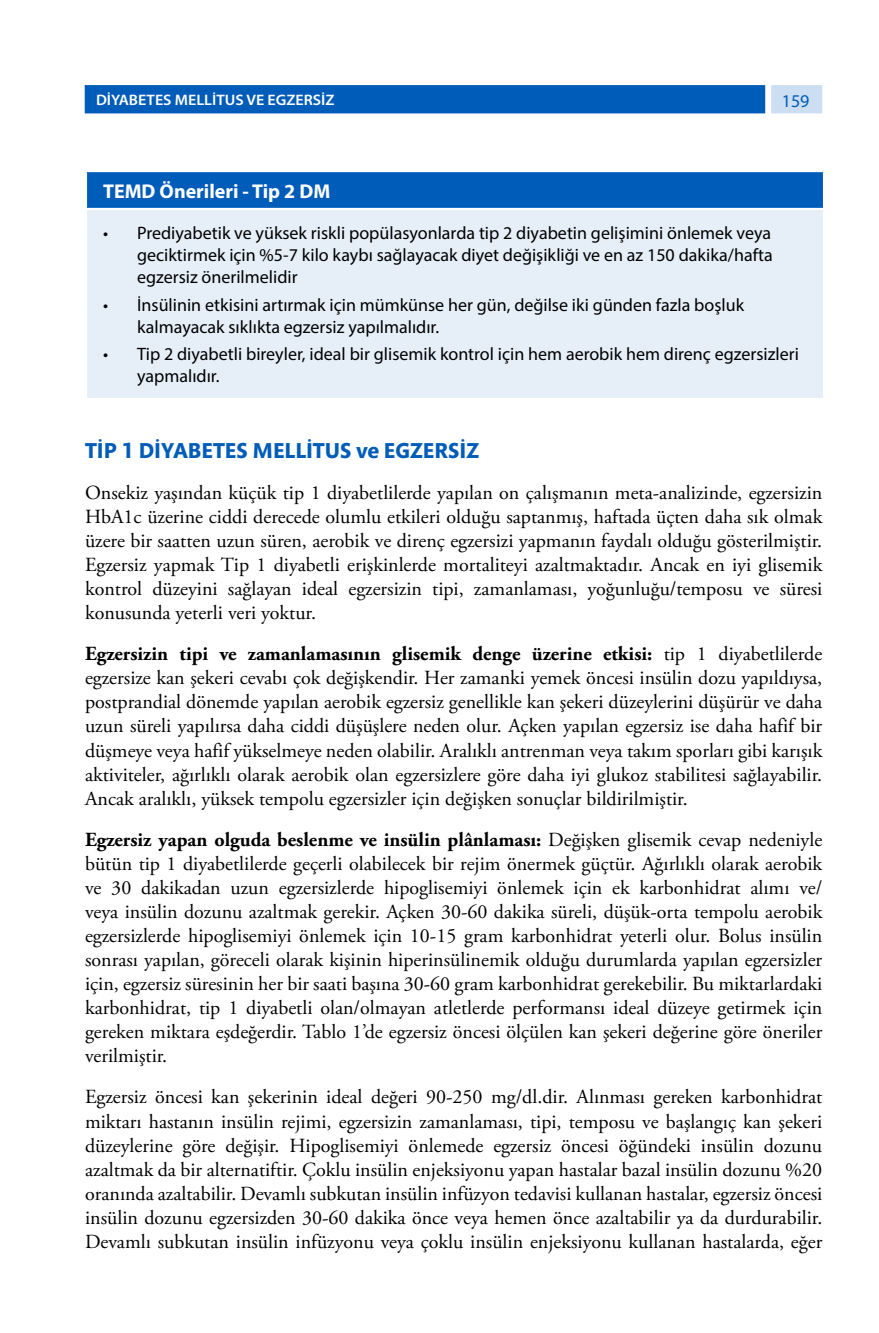
<style>
.page{position:relative;width:879px;height:1333px;background:#fff}
.page>*{position:absolute;margin:0;border:0;box-sizing:border-box;transform-origin:0 0}
.t1{font:700 22px "Mundo Sans Std";color:#005cb9}
.t2{font:20px/24px "Adobe Garamond Pro";color:#000;text-align:justify}
.t3{font:700 20px "Myriad Pro";color:#fff}
.t4{font:18px/22px "Myriad Pro";color:#000}
.t5{font:18px "Myriad Pro";color:#005cb9}
.t6{font:600 15.2px "Myriad Pro";color:#fff;scale:1.05 1}
.s1{font-weight:700}
</style>
<div class="page">
<div style="left:85px;top:85px;width:680px;height:28px;background:#005cb9;border:2px solid #005cb9"></div>
<div style="left:771px;top:85px;width:51px;height:28px;background:#ccdef1"></div>
<div style="left:86px;top:171px;width:738px;height:38px;background:#005cb9"></div>
<div style="left:86px;top:209px;width:738px;height:190px;background:#e6eff8"></div>
<hr style="left:85px;top:170px;width:740px;height:2px;background:#fff">
<hr style="left:85px;top:172px;width:2px;height:36px;background:#fff">
<hr style="left:823px;top:172px;width:2px;height:36px;background:#fff">
<hr style="left:85px;top:208px;width:740px;height:2px;background:#fff">
<hr style="left:85px;top:210px;width:2px;height:188px;background:#fff">
<hr style="left:823px;top:210px;width:2px;height:188px;background:#fff">
<hr style="left:85px;top:398px;width:740px;height:2px;background:#fff">
<p class="t6" style="left:96px;top:90px;width:229px">DİYABETES MELLİTUS VE EGZERSİZ</p>
<p class="t5" style="left:782px;top:89px;width:29px">159</p>
<p class="t3" style="left:103px;top:178px;width:229px">TEMD Önerileri - Tip 2 DM</p>
<p class="t4" style="left:137px;top:221px;width:637px;text-align:justify;text-indent:-34px">• Prediyabetik ve yüksek riskli popülasyonlarda tip 2 diyabetin gelişimini önlemek veya geciktirmek için %5-7 kilo kaybı sağlayacak diyet değişikliği ve en az 150 dakika/hafta egzersiz önerilmelidir</p>
<p class="t4" style="left:137px;top:293px;width:608px;text-indent:-34px">• İnsülinin etkisini artırmak için mümkünse her gün, değilse iki günden fazla boşluk kalmayacak sıklıkta egzersiz yapılmalıdır.</p>
<p class="t4" style="left:137px;top:343px;width:663px;text-indent:-34px">• Tip 2 diyabetli bireyler, ideal bir glisemik kontrol için hem aerobik hem direnç egzersizleri yapmalıdır.</p>
<p class="t1" style="left:85px;top:438px;width:395px">TİP 1 DİYABETES MELLİTUS ve EGZERSİZ</p>
<p class="t2" style="left:85px;top:481px;width:739px">Onsekiz yaşından küçük tip 1 diyabetlilerde yapılan on çalışmanın meta-analizinde, egzersizin HbA1c üzerine ciddi derecede olumlu etkileri olduğu saptanmış, haftada üçten daha sık olmak üzere bir saatten uzun süren, aerobik ve direnç egzersizi yapmanın faydalı olduğu gösterilmiştir.<br>Egzersiz yapmak Tip 1 diyabetli erişkinlerde mortaliteyi azaltmaktadır. Ancak en iyi glisemik kontrol düzeyini sağlayan ideal egzersizin tipi, zamanlaması, yoğunluğu/temposu ve süresi konusunda yeterli veri yoktur.</p>
<p class="t2" style="left:85px;top:642px;width:739px"><span class="s1">Egzersizin tipi ve zamanlamasının glisemik denge üzerine etkisi:</span> tip 1 diyabetlilerde egzersize kan şekeri cevabı çok değişkendir. Her zamanki yemek öncesi insülin dozu yapıldıysa, postprandial dönemde yapılan aerobik egzersiz genellikle kan şekeri düzeylerini düşürür ve daha uzun süreli yapılırsa daha ciddi düşüşlere neden olur. Açken yapılan egzersiz ise daha hafif bir düşmeye veya hafif yükselmeye neden olabilir. Aralıklı antrenman veya takım sporları gibi karışık aktiviteler, ağırlıklı olarak aerobik olan egzersizlere göre daha iyi glukoz stabilitesi sağlayabilir.<br>Ancak aralıklı, yüksek tempolu egzersizler için değişken sonuçlar bildirilmiştir.</p>
<p class="t2" style="left:85px;top:828px;width:739px"><span class="s1">Egzersiz yapan olguda beslenme ve insülin plânlaması:</span> Değişken glisemik cevap nedeniyle bütün tip 1 diyabetlilerde geçerli olabilecek bir rejim önermek güçtür. Ağırlıklı olarak aerobik ve 30 dakikadan uzun egzersizlerde hipoglisemiyi önlemek için ek karbonhidrat alımı ve/ veya insülin dozunu azaltmak gerekir. Açken 30-60 dakika süreli, düşük-orta tempolu aerobik egzersizlerde hipoglisemiyi önlemek için 10-15 gram karbonhidrat yeterli olur. Bolus insülin sonrası yapılan, göreceli olarak kişinin hiperinsülinemik olduğu durumlarda yapılan egzersizler için, egzersiz süresinin her bir saati başına 30-60 gram karbonhidrat gerekebilir. Bu miktarlardaki karbonhidrat, tip 1 diyabetli olan/olmayan atletlerde performansı ideal düzeye getirmek için gereken miktara eşdeğerdir. Tablo 1’de egzersiz öncesi ölçülen kan şekeri değerine göre öneriler verilmiştir.</p>
<p class="t2" style="left:85px;top:1085px;width:739px">Egzersiz öncesi kan şekerinin ideal değeri 90-250 mg/dl.dir. Alınması gereken karbonhidrat miktarı hastanın insülin rejimi, egzersizin zamanlaması, tipi, temposu ve başlangıç kan şekeri düzeylerine göre değişir. Hipoglisemiyi önlemede egzersiz öncesi öğündeki insülin dozunu azaltmak da bir alternatiftir. Çoklu insülin enjeksiyonu yapan hastalar bazal insülin dozunu %20 oranında azaltabilir. Devamlı subkutan insülin infüzyon tedavisi kullanan hastalar, egzersiz öncesi insülin dozunu egzersizden 30-60 dakika önce veya hemen önce azaltabilir ya da durdurabilir.<br>Devamlı subkutan insülin infüzyonu veya çoklu insülin enjeksiyonu kullanan hastalarda, eğer</p>
</div>
